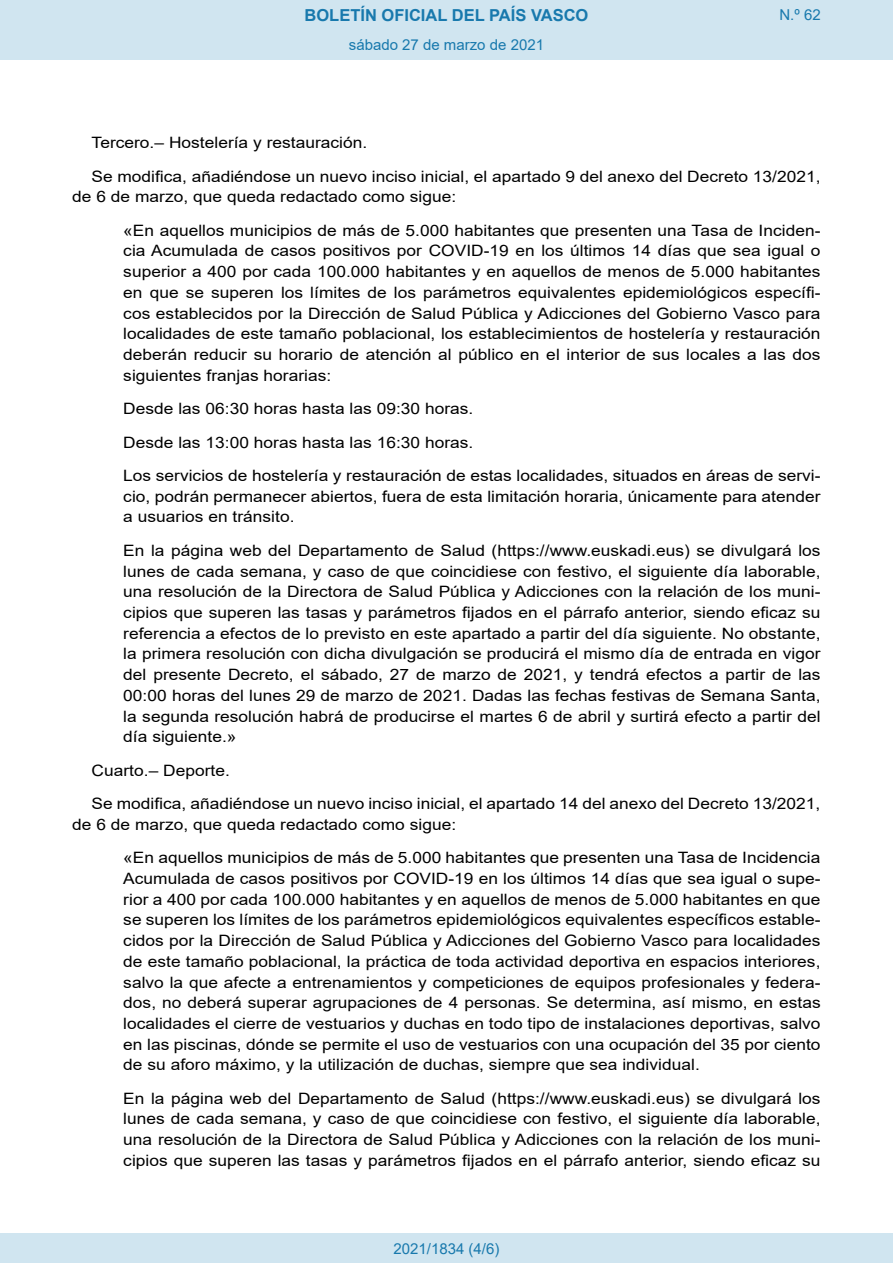
<style>
.page{position:relative;width:893px;height:1263px;background:#fff}
.page>*{position:absolute;margin:0;border:0;box-sizing:border-box;transform-origin:0 0}
.t1{font:700 16.5px "Arial";color:#1879ad}
.BOPVDetalle2{font:15.6px/20.7px "Arial";color:#000;text-align:justify;scale:1.11 1}
.BOPVDetalle{font:15.6px/20.7px "Arial";color:#000;scale:1.11 1}
.Paginacion_Centro{font:15px "Arial";color:#1879ad}
</style>
<div class="page">
<div style="left:0;top:0;width:893px;height:60px;background:#d0e5f0"></div>
<div style="left:0;top:1233px;width:893px;height:30px;background:#d0e5f0"></div>
<p class="t1" style="left:305px;top:3px;width:285px">BOLETÍN OFICIAL DEL PAÍS VASCO</p>
<p class="Paginacion_Centro" style="left:349px;top:35px;width:197px">sábado 27 de marzo de 2021</p>
<p class="Paginacion_Centro" style="left:779px;top:5px;width:43px">N.º 62</p>
<p class="BOPVDetalle" style="left:92px;top:132px;width:250px">Tercero.– Hostelería y restauración.</p>
<p class="BOPVDetalle" style="left:72px;top:166px;width:676px;text-indent:19px">Se modifica, añadiéndose un nuevo inciso inicial, el apartado 9 del anexo del Decreto 13/2021, de 6 de marzo, que queda redactado como sigue:</p>
<p class="BOPVDetalle2" style="left:123px;top:220px;width:630px">«En aquellos municipios de más de 5.000 habitantes que presenten una Tasa de Inciden&shy;cia Acumulada de casos positivos por COVID-19 en los últimos 14 días que sea igual o superior a 400 por cada 100.000 habitantes y en aquellos de menos de 5.000 habitantes en que se superen los límites de los parámetros equivalentes epidemiológicos específi&shy;cos establecidos por la Dirección de Salud Pública y Adicciones del Gobierno Vasco para localidades de este tamaño poblacional, los establecimientos de hostelería y restauración deberán reducir su horario de atención al público en el interior de sus locales a las dos siguientes franjas horarias:</p>
<p class="BOPVDetalle2" style="left:123px;top:398px;width:317px">Desde las 06:30 horas hasta las 09:30 horas.</p>
<p class="BOPVDetalle2" style="left:123px;top:432px;width:317px">Desde las 13:00 horas hasta las 16:30 horas.</p>
<p class="BOPVDetalle2" style="left:123px;top:465px;width:630px">Los servicios de hostelería y restauración de estas localidades, situados en áreas de servi&shy;cio, podrán permanecer abiertos, fuera de esta limitación horaria, únicamente para atender a usuarios en tránsito.</p>
<p class="BOPVDetalle2" style="left:123px;top:540px;width:630px">En la página web del Departamento de Salud (https://www.euskadi.eus) se divulgará los lunes de cada semana, y caso de que coincidiese con festivo, el siguiente día laborable, una resolución de la Directora de Salud Pública y Adicciones con la relación de los muni&shy;cipios que superen las tasas y parámetros fijados en el párrafo anterior, siendo eficaz su referencia a efectos de lo previsto en este apartado a partir del día siguiente. No obstante, la primera resolución con dicha divulgación se producirá el mismo día de entrada en vigor del presente Decreto, el sábado, 27 de marzo de 2021, y tendrá efectos a partir de las 00:00 horas del lunes 29 de marzo de 2021. Dadas las fechas festivas de Semana Santa, la segunda resolución habrá de producirse el martes 6 de abril y surtirá efecto a partir del día siguiente.»</p>
<p class="BOPVDetalle" style="left:92px;top:760px;width:126px">Cuarto.– Deporte.</p>
<p class="BOPVDetalle" style="left:72px;top:793px;width:675px;text-indent:19px">Se modifica, añadiéndose un nuevo inciso inicial, el apartado 14 del anexo del Decreto 13/2021, de 6 de marzo, que queda redactado como sigue:</p>
<p class="BOPVDetalle2" style="left:123px;top:847px;width:630px">«En aquellos municipios de más de 5.000 habitantes que presenten una Tasa de Incidencia Acumulada de casos positivos por COVID-19 en los últimos 14 días que sea igual o supe&shy;rior a 400 por cada 100.000 habitantes y en aquellos de menos de 5.000 habitantes en que se superen los límites de los parámetros epidemiológicos equivalentes específicos estable&shy;cidos por la Dirección de Salud Pública y Adicciones del Gobierno Vasco para localidades de este tamaño poblacional, la práctica de toda actividad deportiva en espacios interiores, salvo la que afecte a entrenamientos y competiciones de equipos profesionales y federa&shy;dos, no deberá superar agrupaciones de 4 personas. Se determina, así mismo, en estas localidades el cierre de vestuarios y duchas en todo tipo de instalaciones deportivas, salvo en las piscinas, dónde se permite el uso de vestuarios con una ocupación del 35 por ciento de su aforo máximo, y la utilización de duchas, siempre que sea individual.</p>
<p class="BOPVDetalle2" style="left:123px;top:1088px;width:630px">En la página web del Departamento de Salud (https://www.euskadi.eus) se divulgará los lunes de cada semana, y caso de que coincidiese con festivo, el siguiente día laborable, una resolución de la Directora de Salud Pública y Adicciones con la relación de los muni&shy;cipios que superen las tasas y parámetros fijados en el párrafo anterior, siendo eficaz su</p>
<p class="Paginacion_Centro" style="left:393px;top:1238px;width:107px">2021/1834 (4/6)</p>
</div>
